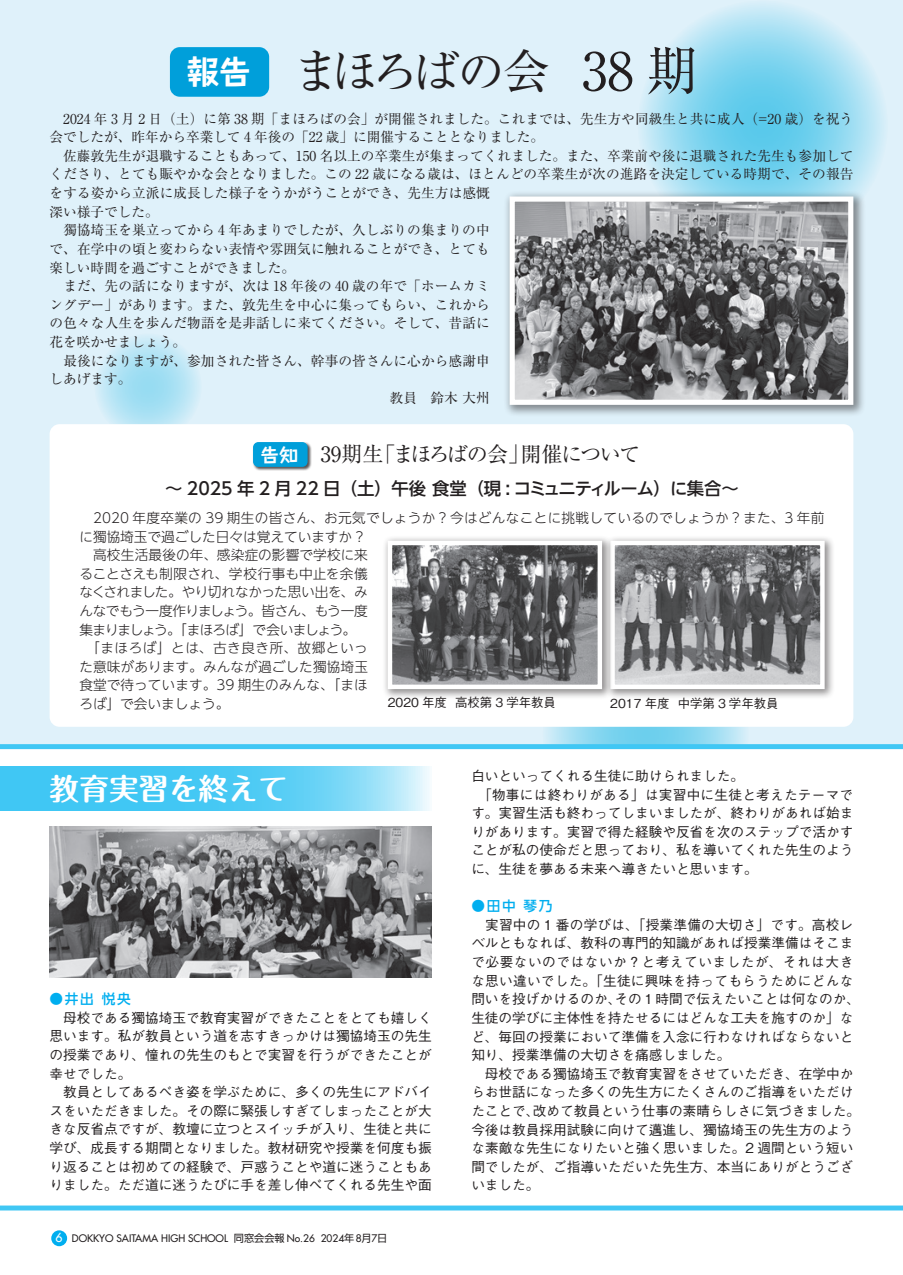
<style>
.page{position:relative;width:903px;height:1275px;background:#fff}
.page>*{position:absolute;margin:0;border:0;box-sizing:border-box;transform-origin:0 0}
.t1{font:47.07px "Ryumin Pro";letter-spacing:-.13em;color:#231f20}
.t2{font:700 32.2px "Taka Hand Std";color:#fff}
.t3{font:700 29.75px "Maru Fo Pro";color:#fff}
.t4{font:21px "Ryumin Pro";letter-spacing:-.065em;color:#231f20}
.t5{font:500 17.32px "UD Shin Go NT Pro";letter-spacing:-.035em;color:#231f20}
.t6{font:500 13.65px/18.6px "Gothic BBB Pro";color:#231f20}
.t7{font:13.65px "Ryumin Pro";letter-spacing:.01em;color:#231f20}
.t8{font:300 13.65px/18.6px "UD Shin Go NT Pro";letter-spacing:.005em;color:#231f20}
.t9{font:500 13.65px "UD Shin Go NT Pro";letter-spacing:.125em;color:#00aeef}
.t10{font:500 12.42px "Gothic BBB Pro";color:#231f20}
.t11{font:500 10.15px "Futura Std";color:#231f20}
.s1{font-size:52.15px}
.s2{font-family:"Taka Hand Std";font-weight:700;font-size:18.55px;color:#fff}
.s3{font-size:12.25px;color:#fff}
.s4{font-family:"Shin Go Pro";font-weight:400}
</style>
<div class="page">
<div style="left:0;top:0;width:903px;height:744px;background:#dff1fa"></div>
<svg style="left:542px;top:630px;width:207px;height:207px;background:#93daf1"></svg>
<div style="left:0;top:749px;width:903px;height:456px;background:#fff"></div>
<svg style="left:0;top:766px;width:430px;height:45px;background:#5ecff5"></svg>
<div style="left:0;top:1205px;width:903px;height:5px;background:#40c7f4"></div>
<div style="left:0;top:744px;width:903px;height:5px;background:#40c7f4"></div>
<img style="left:50px;top:826px;width:382px;height:151px">
<svg style="left:637px;top:0;width:251px;height:251px;background:#97dbf1"></svg>
<svg style="left:94px;top:333px;width:108px;height:108px"></svg>
<div style="left:50px;top:424px;width:803px;height:303px;background:#fff;border-radius:10px"></div>
<div style="left:252px;top:442px;width:60px;height:29px;background:#231f20;opacity:.75"></div>
<div style="left:253px;top:442px;width:55px;height:25px;background:#009fda;border-radius:5px"></div>
<div style="left:170px;top:47px;width:99px;height:50px;background:#009fda;border-radius:10px"></div>
<div style="left:605px;top:535px;width:230px;height:165px;background:#231f20;opacity:.5"></div>
<div style="left:382px;top:535px;width:231px;height:165px;background:#231f20;opacity:.5"></div>
<svg style="left:385px;top:538px;width:442px;height:153px;background:#87888a"></svg>
<div style="left:503px;top:190px;width:363px;height:227px;background:#231f20;opacity:.5"></div>
<svg style="left:507px;top:194px;width:349px;height:213px;background:#87888a"></svg>
<div style="left:51px;top:1230px;width:16px;height:16px;background:#00aeef;border-radius:50%"></div>
<h2 class="t2" style="left:187px;top:50px;width:66px">報告</h2>
<h1 class="t1" style="left:292px;top:34px;width:408px">まほろばの会 <span class="s1">38 期</span></h1>
<p class="t7" style="left:50px;top:108px;width:805px">　2024 年 3 月 2 日（土）に第 38 期「まほろばの会」が開催されました。これまでは、先生方や同級生と共に成人（=20 歳）を祝う</p>
<p class="t7" style="left:50px;top:126px;width:496px">会でしたが、昨年から卒業して 4 年後の「22 歳」に開催することとなりました。</p>
<p class="t7" style="left:50px;top:145px;width:805px">　佐藤敦先生が退職することもあって、150 名以上の卒業生が集まってくれました。また、卒業前や後に退職された先生も参加して</p>
<p class="t7" style="left:50px;top:164px;width:805px">くださり、とても賑やかな会となりました。この 22 歳になる歳は、ほとんどの卒業生が次の進路を決定している時期で、その報告</p>
<p class="t7" style="left:50px;top:182px;width:442px">をする姿から立派に成長した様子をうかがうことができ、先生方は感慨</p>
<p class="t7" style="left:50px;top:201px;width:111px">深い様子でした。</p>
<p class="t7" style="left:50px;top:219px;width:442px">　獨協埼玉を巣立ってから 4 年あまりでしたが、久しぶりの集まりの中</p>
<p class="t7" style="left:50px;top:238px;width:442px">で、在学中の頃と変わらない表情や雰囲気に触れることができ、とても</p>
<p class="t7" style="left:50px;top:257px;width:247px">楽しい時間を過ごすことができました。</p>
<p class="t7" style="left:50px;top:275px;width:442px">　まだ、先の話になりますが、次は 18 年後の 40 歳の年で「ホームカミ</p>
<p class="t7" style="left:50px;top:294px;width:442px">ングデー」があります。また、敦先生を中心に集ってもらい、これから</p>
<p class="t7" style="left:50px;top:312px;width:442px">の色々な人生を歩んだ物語を是非話しに来てください。そして、昔話に</p>
<p class="t7" style="left:50px;top:331px;width:138px">花を咲かせましょう。</p>
<p class="t7" style="left:50px;top:350px;width:442px">　最後になりますが、参加された皆さん、幹事の皆さんに心から感謝申</p>
<p class="t7" style="left:50px;top:368px;width:83px">しあげます。</p>
<p class="t7" style="left:390px;top:387px;width:102px">教員　鈴木 大州</p>
<h3 class="t4" style="left:260px;top:438px;width:381px"><span class="s2">告知</span> 39期生「まほろばの会」開催について</h3>
<p class="t5" style="left:165px;top:474px;width:575px">〜 2025 年 2 月 22 日（土）午後 食堂（現 : コミュニティルーム）に集合〜</p>
<p class="t8" style="left:79px;top:508px;width:747px">　2020 年度卒業の 39 期生の皆さん、お元気でしょうか ? 今はどんなことに挑戦しているのでしょうか ? また、3 年前に獨協埼玉で過ごした日々は覚えていますか ?<br>　高校生活最後の年、感染症の影響で学校に来<br>ることさえも制限され、学校行事も中止を余儀<br>なくされました。やり切れなかった思い出を、み<br>んなでもう一度作りましょう。皆さん、もう一度<br>集まりましょう。「まほろば」で会いましょう。<br>　「まほろば」とは、古き良き所、故郷といっ<br>た意味があります。みんなが過ごした獨協埼玉<br>食堂で待っています。39 期生のみんな、「まほ<br>ろば」で会いましょう。</p>
<p class="t10" style="left:388px;top:692px;width:170px">2020 年度 高校第 3 学年教員</p>
<p class="t10" style="left:610px;top:693px;width:170px">2017 年度 中学第 3 学年教員</p>
<h3 class="t3" style="left:50px;top:765px;width:240px">教育実習を終えて</h3>
<p class="t9" style="left:50px;top:988px;width:83px">●井出 悦央</p>
<p class="t6" style="left:50px;top:1007px;width:383px">　母校である獨協埼玉で教育実習ができたことをとても嬉しく思います。私が教員という道を志すきっかけは獨協埼玉の先生の授業であり、憧れの先生のもとで実習を行うができたことが幸せでした。<br>　教員としてあるべき姿を学ぶために、多くの先生にアドバイスをいただきました。その際に緊張しすぎてしまったことが大きな反省点ですが、教壇に立つとスイッチが入り、生徒と共に学び、成長する期間となりました。教材研究や授業を何度も振り返ることは初めての経験で、戸惑うことや道に迷うこともありました。ただ道に迷うたびに手を差し伸べてくれる先生や面</p>
<p class="t11" style="left:56px;top:1232px;width:333px"><span class="s3">6</span> DOKKYO SAITAMA HIGH SCHOOL <span class="s4">同窓会会報</span> No.26 2024<span class="s4">年</span>8<span class="s4">月</span>7<span class="s4">日</span></p>
<p class="t6" style="left:471px;top:765px;width:383px">白いといってくれる生徒に助けられました。<br>　「物事には終わりがある」は実習中に生徒と考えたテーマです。実習生活も終わってしまいましたが、終わりがあれば始まりがあります。実習で得た経験や反省を次のステップで活かすことが私の使命だと思っており、私を導いてくれた先生のように、生徒を夢ある未来へ導きたいと思います。</p>
<p class="t9" style="left:471px;top:895px;width:83px">●田中 琴乃</p>
<p class="t6" style="left:471px;top:914px;width:390px">　実習中の 1 番の学びは、「授業準備の大切さ」です。高校レベルともなれば、教科の専門的知識があれば授業準備はそこまで必要ないのではないか ? と考えていましたが、それは大きな思い違いでした。「生徒に興味を持ってもらうためにどんな問いを投げかけるのか、その 1 時間で伝えたいことは何なのか、生徒の学びに主体性を持たせるにはどんな工夫を施すのか」など、毎回の授業において準備を入念に行わなければならないと知り、授業準備の大切さを痛感しました。<br>　母校である獨協埼玉で教育実習をさせていただき、在学中からお世話になった多くの先生方にたくさんのご指導をいただけたことで、改めて教員という仕事の素晴らしさに気づきました。今後は教員採用試験に向けて邁進し、獨協埼玉の先生方のような素敵な先生になりたいと強く思いました。2 週間という短い間でしたが、ご指導いただいた先生方、本当にありがとうございました。</p>
</div>
